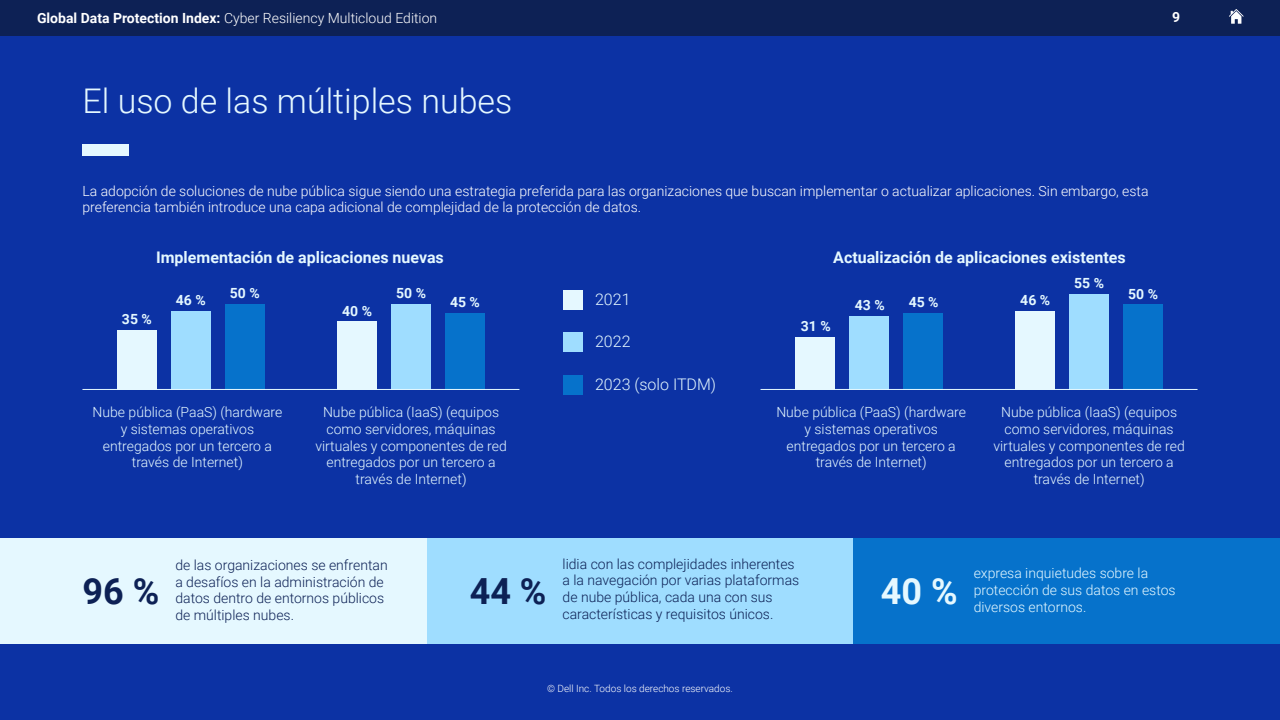
<style>
.page{position:relative;width:1280px;height:720px;background:#fff}
.page>*{position:absolute;margin:0;border:0;box-sizing:border-box;transform-origin:0 0}
.t1{font:700 36px "Roboto";color:#0d2155}
.t2{font:700 36px "Roboto";color:#e5f8ff}
.t3{font:300 34px "Roboto";color:#e5f8ff}
.t4{font:700 16px "Roboto";color:#e5f8ff}
.t5{font:300 16px "Roboto";color:#e5f8ff}
.t6{font:300 14px/16.8px "Roboto";color:#e5f8ff;text-align:center}
.t7{font:300 14px/16.8px "Roboto";color:#fff}
.t8{font:300 14px/16.8px "Roboto";color:#0d2155}
.t9{font:700 14px "Roboto";color:#e5f8ff}
.t10{font:700 14px "Roboto";color:#fff}
.t11{font:300 10px "Roboto";color:#fff}
.s1{font-weight:700}
</style>
<div class="page">
<div style="left:0;top:0;width:1280px;height:36px;background:#0d2155"></div>
<svg style="left:1229px;top:9px;width:15px;height:15px"></svg>
<div style="left:0;top:36px;width:1280px;height:684px;background:#0c32a4"></div>
<div style="left:82px;top:144px;width:47px;height:11px;background:#e5f8ff"></div>
<div style="left:0;top:538px;width:427px;height:105px;background:#e5f8ff"></div>
<div style="left:427px;top:538px;width:426px;height:105px;background:#9fddff"></div>
<div style="left:853px;top:538px;width:427px;height:105px;background:#0672cb"></div>
<div style="left:795px;top:337px;width:40px;height:53px;background:#e5f8ff"></div>
<div style="left:1015px;top:311px;width:40px;height:79px;background:#e5f8ff"></div>
<div style="left:849px;top:316px;width:40px;height:74px;background:#9fddff"></div>
<div style="left:1069px;top:294px;width:40px;height:96px;background:#9fddff"></div>
<div style="left:903px;top:313px;width:40px;height:77px;background:#0672cb"></div>
<div style="left:1123px;top:305px;width:40px;height:85px;background:#0672cb"></div>
<hr style="left:761px;top:389px;width:437px;height:1px;background:#e5f8ff">
<div style="left:117px;top:330px;width:40px;height:60px;background:#e5f8ff"></div>
<div style="left:337px;top:321px;width:40px;height:69px;background:#e5f8ff"></div>
<div style="left:171px;top:311px;width:40px;height:79px;background:#9fddff"></div>
<div style="left:391px;top:304px;width:40px;height:86px;background:#9fddff"></div>
<div style="left:225px;top:304px;width:40px;height:86px;background:#0672cb"></div>
<div style="left:445px;top:313px;width:40px;height:77px;background:#0672cb"></div>
<hr style="left:82px;top:389px;width:437px;height:1px;background:#e5f8ff">
<div style="left:563px;top:290px;width:20px;height:20px;background:#e5f8ff"></div>
<div style="left:563px;top:332px;width:20px;height:20px;background:#9fddff"></div>
<div style="left:563px;top:375px;width:20px;height:20px;background:#0672cb"></div>
<p class="t7" style="left:37px;top:9px;width:402px"><span class="s1">Global Data Protection Index:</span> Cyber Resiliency Multicloud Edition</p>
<p class="t10" style="left:1172px;top:7px;width:10px">9</p>
<h2 class="t3" style="left:82px;top:77px;width:431px">El uso de las múltiples nubes</h2>
<p class="t7" style="left:82px;top:182px;width:1068px">La adopción de soluciones de nube pública sigue siendo una estrategia preferida para las organizaciones que buscan implementar o actualizar aplicaciones. Sin embargo, esta preferencia también introduce una capa adicional de complejidad de la protección de datos.</p>
<p class="t4" style="left:156px;top:246px;width:289px">Implementación de aplicaciones nuevas</p>
<p class="t4" style="left:833px;top:246px;width:294px">Actualización de aplicaciones existentes</p>
<p class="t9" style="left:122px;top:309px;width:31px">35 %</p>
<p class="t9" style="left:176px;top:291px;width:31px">46 %</p>
<p class="t9" style="left:230px;top:284px;width:31px">50 %</p>
<p class="t9" style="left:396px;top:284px;width:31px">50 %</p>
<p class="t9" style="left:342px;top:301px;width:31px">40 %</p>
<p class="t9" style="left:450px;top:292px;width:31px">45 %</p>
<p class="t5" style="left:595px;top:288px;width:37px">2021</p>
<p class="t5" style="left:595px;top:330px;width:37px">2022</p>
<p class="t5" style="left:595px;top:373px;width:123px">2023 (solo ITDM)</p>
<p class="t9" style="left:801px;top:316px;width:31px">31 %</p>
<p class="t9" style="left:855px;top:296px;width:31px">43 %</p>
<p class="t9" style="left:1020px;top:291px;width:31px">46 %</p>
<p class="t9" style="left:909px;top:293px;width:31px">45 %</p>
<p class="t9" style="left:1074px;top:273px;width:31px">55 %</p>
<p class="t9" style="left:1128px;top:284px;width:31px">50 %</p>
<p class="t6" style="left:93px;top:403px;width:191px">Nube pública (PaaS) (hardware y sistemas operativos entregados por un tercero a través de Internet)</p>
<p class="t6" style="left:315px;top:403px;width:193px">Nube pública (IaaS) (equipos como servidores, máquinas virtuales y componentes de red entregados por un tercero a través de Internet)</p>
<p class="t6" style="left:776px;top:403px;width:191px">Nube pública (PaaS) (hardware y sistemas operativos entregados por un tercero a través de Internet)</p>
<p class="t6" style="left:993px;top:403px;width:193px">Nube pública (IaaS) (equipos como servidores, máquinas virtuales y componentes de red entregados por un tercero a través de Internet)</p>
<p class="t8" style="left:175px;top:556px;width:214px">de las organizaciones se enfrentan a desafíos en la administración de datos dentro de entornos públicos de múltiples nubes.</p>
<p class="t8" style="left:563px;top:555px;width:238px">lidia con las complejidades inherentes a la navegación por varias plataformas de nube pública, cada una con sus características y requisitos únicos.</p>
<p class="t6" style="left:974px;top:564px;width:203px;text-align:left">expresa inquietudes sobre la protección de sus datos en estos</p>
<h1 class="t1" style="left:82px;top:566px;width:78px">96 %</h1>
<h1 class="t1" style="left:470px;top:566px;width:78px">44 %</h1>
<h1 class="t2" style="left:881px;top:566px;width:78px">40 %</h1>
<p class="t6" style="left:974px;top:598px;width:114px">diversos entornos.</p>
<p class="t11" style="left:547px;top:681px;width:187px">© Dell Inc. Todos los derechos reservados.</p>
</div>
